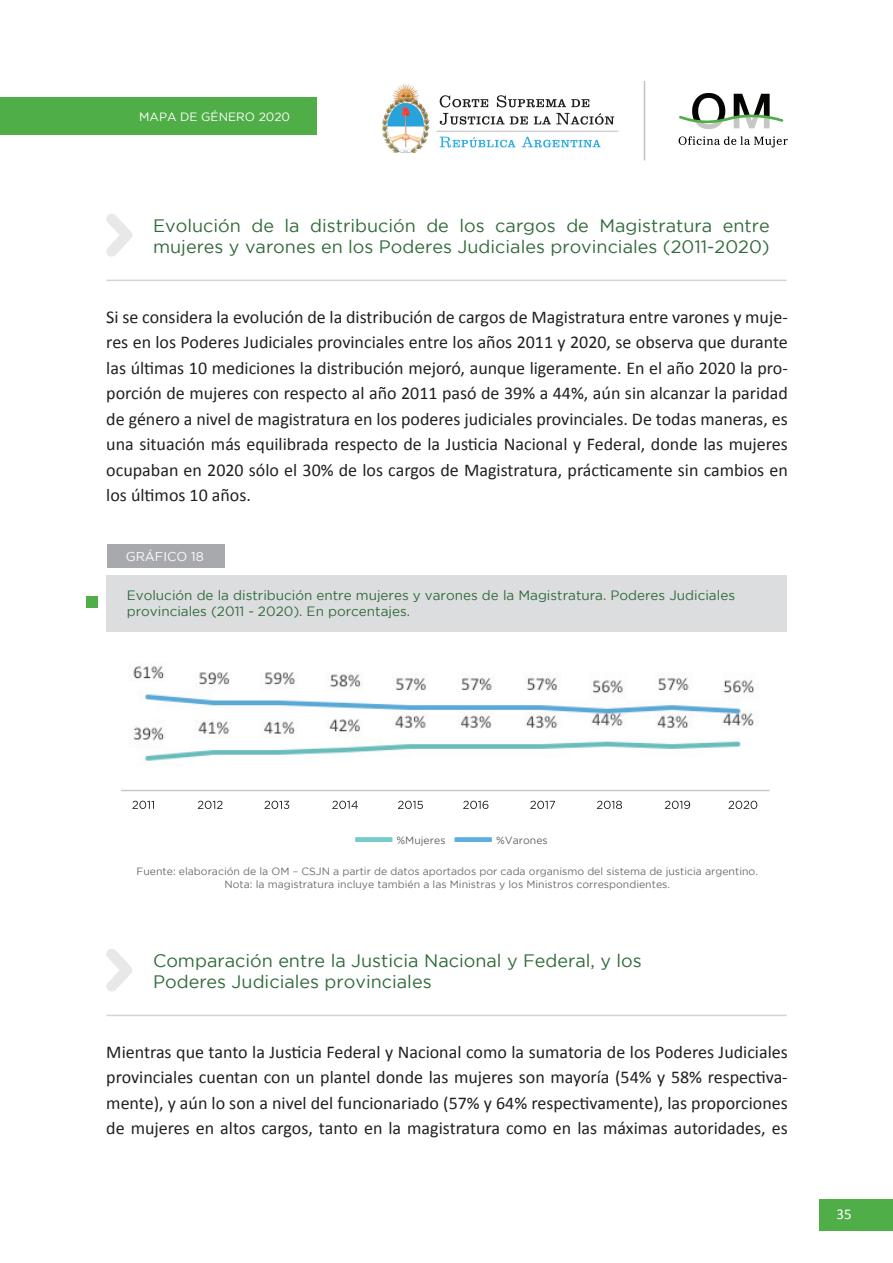
<style>
.page{position:relative;width:893px;height:1263px;background:#fff}
.page>*{position:absolute;margin:0;border:0;box-sizing:border-box;transform-origin:0 0}
.t1{font:18px/25.5px "Calibri";color:#231f20;text-align:justify}
.t2{font:18px/21px "Gotham";color:#316b3b}
.t3{font:15px "Calibri";color:#fff}
.t4{font:13.5px/16.2px "Gotham";color:#316b3b}
.t5{font:12.75px "Gotham";color:#fff}
.t6{font:12px "Gotham";color:#fff}
.t7{font:10.5px/13.5px "Gotham";color:#6c6d70;text-align:center}
.t8{font:10.5px "Gotham";color:#636366}
</style>
<div class="page">
<div style="left:819px;top:1199px;width:74px;height:31px;background:#4fae47"></div>
<svg style="left:679px;top:136px;width:109px;height:11px"></svg>
<svg style="left:679px;top:93px;width:104px;height:36px"></svg>
<img style="left:382px;top:84px;width:48px;height:69px">
<svg style="left:440px;top:113px;width:174px;height:12px"></svg>
<svg style="left:440px;top:95px;width:149px;height:12px"></svg>
<svg style="left:440px;top:137px;width:161px;height:11px"></svg>
<hr style="left:436px;top:131px;width:182px;height:1px;background:#bcbfbe">
<hr style="left:644px;top:81px;width:1px;height:80px;background:#c1c2c4">
<div style="left:0;top:98px;width:317px;height:37px;background:#4fae47"></div>
<svg style="left:106px;top:214px;width:26px;height:43px"></svg>
<hr style="left:106px;top:280px;width:681px;height:1px;background:#c1c2c4">
<hr style="left:121px;top:790px;width:649px;height:1px;background:#c7c8ca">
<svg style="left:132px;top:801px;width:22px;height:8px"></svg>
<svg style="left:198px;top:801px;width:24px;height:8px"></svg>
<svg style="left:264px;top:801px;width:25px;height:8px"></svg>
<svg style="left:332px;top:801px;width:26px;height:8px"></svg>
<svg style="left:398px;top:801px;width:25px;height:8px"></svg>
<svg style="left:463px;top:801px;width:25px;height:8px"></svg>
<svg style="left:530px;top:801px;width:25px;height:8px"></svg>
<svg style="left:597px;top:801px;width:25px;height:8px"></svg>
<svg style="left:665px;top:801px;width:25px;height:8px"></svg>
<svg style="left:728px;top:801px;width:29px;height:8px"></svg>
<div style="left:355px;top:837px;width:37px;height:5px;background:#73cbcb"></div>
<div style="left:455px;top:837px;width:37px;height:5px;background:#5eafe1"></div>
<div style="left:107px;top:544px;width:118px;height:24px;background:#a8a9ad"></div>
<div style="left:107px;top:575px;width:680px;height:57px;background:#dcdddf"></div>
<div style="left:86px;top:596px;width:12px;height:12px;background:#4fae47"></div>
<img style="left:133px;top:663px;width:625px;height:98px">
<svg style="left:106px;top:949px;width:26px;height:42px"></svg>
<hr style="left:106px;top:1015px;width:681px;height:1px;background:#c1c2c4">
<p class="t6" style="left:139px;top:111px;width:152px">MAPA DE GÉNERO 2020</p>
<p class="t2" style="left:153px;top:215px;width:618px">Evolución de la distribución de los cargos de Magistratura entre mujeres y varones en los Poderes Judiciales provinciales (2011-2020)</p>
<p class="t1" style="left:106px;top:304px;width:683px">Si se considera la evolución de la distribución de cargos de Magistratura entre varones y muje&shy;res en los Poderes Judiciales provinciales entre los años 2011 y 2020, se observa que durante las últimas 10 mediciones la distribución mejoró, aunque ligeramente. En el año 2020 la pro&shy;porción de mujeres con respecto al año 2011 pasó de 39% a 44%, aún sin alcanzar la paridad de género a nivel de magistratura en los poderes judiciales provinciales. De todas maneras, es una situación más equilibrada respecto de la Justicia Nacional y Federal, donde las mujeres ocupaban en 2020 sólo el 30% de los cargos de Magistratura, prácticamente sin cambios en los últimos 10 años.</p>
<p class="t5" style="left:126px;top:549px;width:80px">GRÁFICO 18</p>
<p class="t4" style="left:127px;top:587px;width:610px">Evolución de la distribución entre mujeres y varones de la Magistratura. Poderes Judiciales provinciales (2011 - 2020). En porcentajes.</p>
<p class="t8" style="left:397px;top:834px;width:51px">%Mujeres</p>
<p class="t8" style="left:496px;top:834px;width:53px">%Varones</p>
<p class="t7" style="left:137px;top:864px;width:623px">Fuente: elaboración de la OM – CSJN a partir de datos aportados por cada organismo del sistema de justicia argentino.<br>Nota: la magistratura incluye también a las Ministras y los Ministros correspondientes.</p>
<p class="t2" style="left:153px;top:950px;width:490px">Comparación entre la Justicia Nacional y Federal, y los<br>Poderes Judiciales provinciales</p>
<p class="t1" style="left:106px;top:1039px;width:683px">Mientras que tanto la Justicia Federal y Nacional como la sumatoria de los Poderes Judiciales provinciales cuentan con un plantel donde las mujeres son mayoría (54% y 58% respectiva&shy;mente), y aún lo son a nivel del funcionariado (57% y 64% respectivamente), las proporciones de mujeres en altos cargos, tanto en la magistratura como en las máximas autoridades, es</p>
<p class="t3" style="left:836px;top:1204px;width:17px">35</p>
</div>
